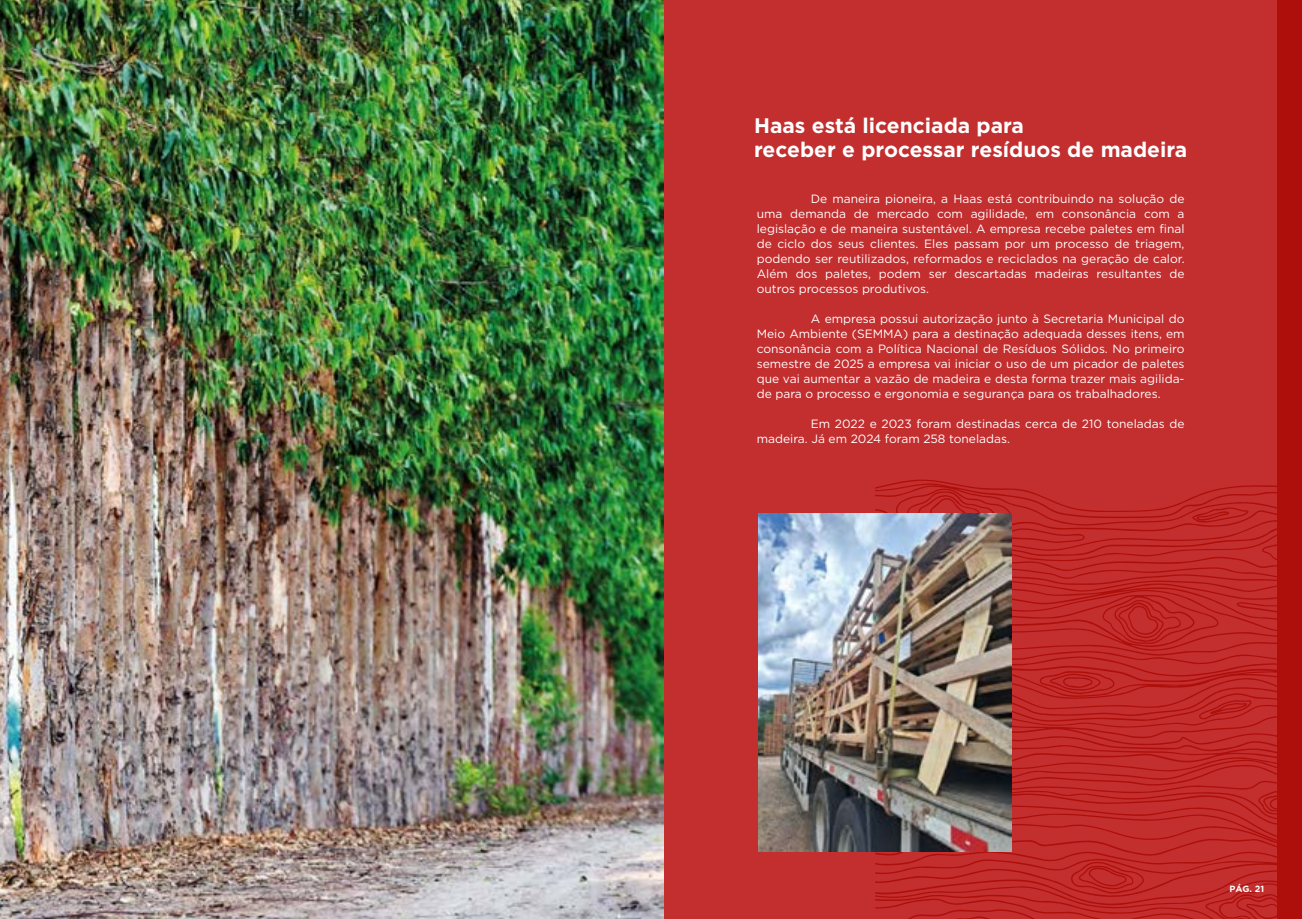
<style>
.page{position:relative;width:1302px;height:919px;background:#fff}
.page>*{position:absolute;margin:0;border:0;box-sizing:border-box;transform-origin:0 0}
.t1{font:700 21px/24px "Gotham";color:#fff}
.t2{font:12px/15px "Gotham";color:#fff;text-align:justify}
.t3{font:700 9px "Gotham";color:#fff}
</style>
<div class="page">
<div style="left:653px;top:0;width:648px;height:918px;background:#c32e2f"></div>
<img style="left:0;top:0;width:663px;height:918px">
<svg style="left:874px;top:479px;width:427px;height:440px"></svg>
<div style="left:1276px;top:0;width:25px;height:918px;background:#ae0f0a"></div>
<img style="left:758px;top:513px;width:253px;height:338px">
<h1 class="t1" style="left:754px;top:113px;width:434px">Haas está licenciada para<br>receber e processar resíduos de madeira</h1>
<p class="t2" style="left:756px;top:191px;width:429px;text-indent:54px">De maneira pioneira, a Haas está contribuindo na solução de uma demanda de mercado com agilidade, em consonância com a legislação e de maneira sustentável. A empresa recebe paletes em final de ciclo dos seus clientes. Eles passam por um processo de triagem, podendo ser reutilizados, reformados e reciclados na geração de calor.<br>Além dos paletes, podem ser descartadas madeiras resultantes de outros processos produtivos.</p>
<p class="t2" style="left:756px;top:311px;width:429px;text-indent:54px">A empresa possui autorização junto à Secretaria Municipal do Meio Ambiente (SEMMA) para a destinação adequada desses itens, em consonância com a Política Nacional de Resíduos Sólidos. No primeiro semestre de 2025 a empresa vai iniciar o uso de um picador de paletes que vai aumentar a vazão de madeira e desta forma trazer mais agilida&shy;de para o processo e ergonomia e segurança para os trabalhadores.</p>
<p class="t2" style="left:756px;top:416px;width:429px;text-indent:54px">Em 2022 e 2023 foram destinadas cerca de 210 toneladas de madeira. Já em 2024 foram 258 toneladas.</p>
<p class="t3" style="left:1229px;top:882px;width:36px">PÁG. 21</p>
</div>
